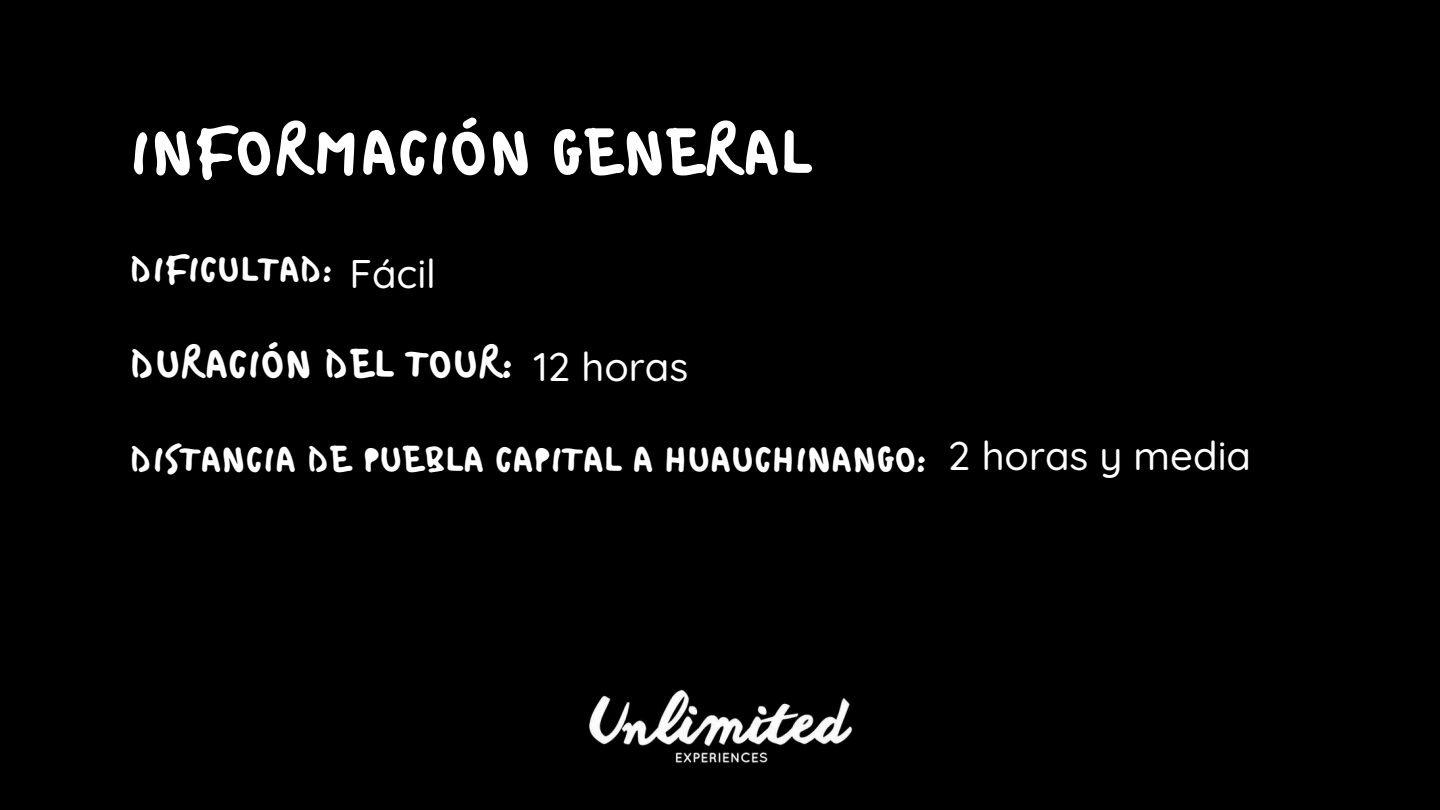
<style>
.page{position:relative;width:1440px;height:810px;background:#000}
.page>*{position:absolute;margin:0;border:0;box-sizing:border-box;transform-origin:0 0}
.t1{font:64px "Bristol";color:#fff}
.t2{font:500 40px "Quicksand";color:#fff}
.t3{font:40px "Bristol";color:#fff}
.t4{font:36px "Bristol";color:#fff}
</style>
<div class="page">
<img style="left:589px;top:689px;width:264px;height:75px">
<h1 class="t1" style="left:129px;top:111px;width:684px">INFORMACIÓN GENERAL</h1>
<p class="t4" style="left:129px;top:246px;width:205px">DIFICULTAD:</p>
<p class="t2" style="left:349px;top:248px;width:88px">Fácil</p>
<p class="t3" style="left:129px;top:338px;width:385px">DURACIÓN DEL TOUR:</p>
<p class="t2" style="left:533px;top:341px;width:157px">12 horas</p>
<p class="t4" style="left:129px;top:436px;width:799px">DISTANCIA DE PUEBLA CAPITAL A HUAUCHINANGO:</p>
<p class="t2" style="left:948px;top:430px;width:304px">2 horas y media</p>
</div>
